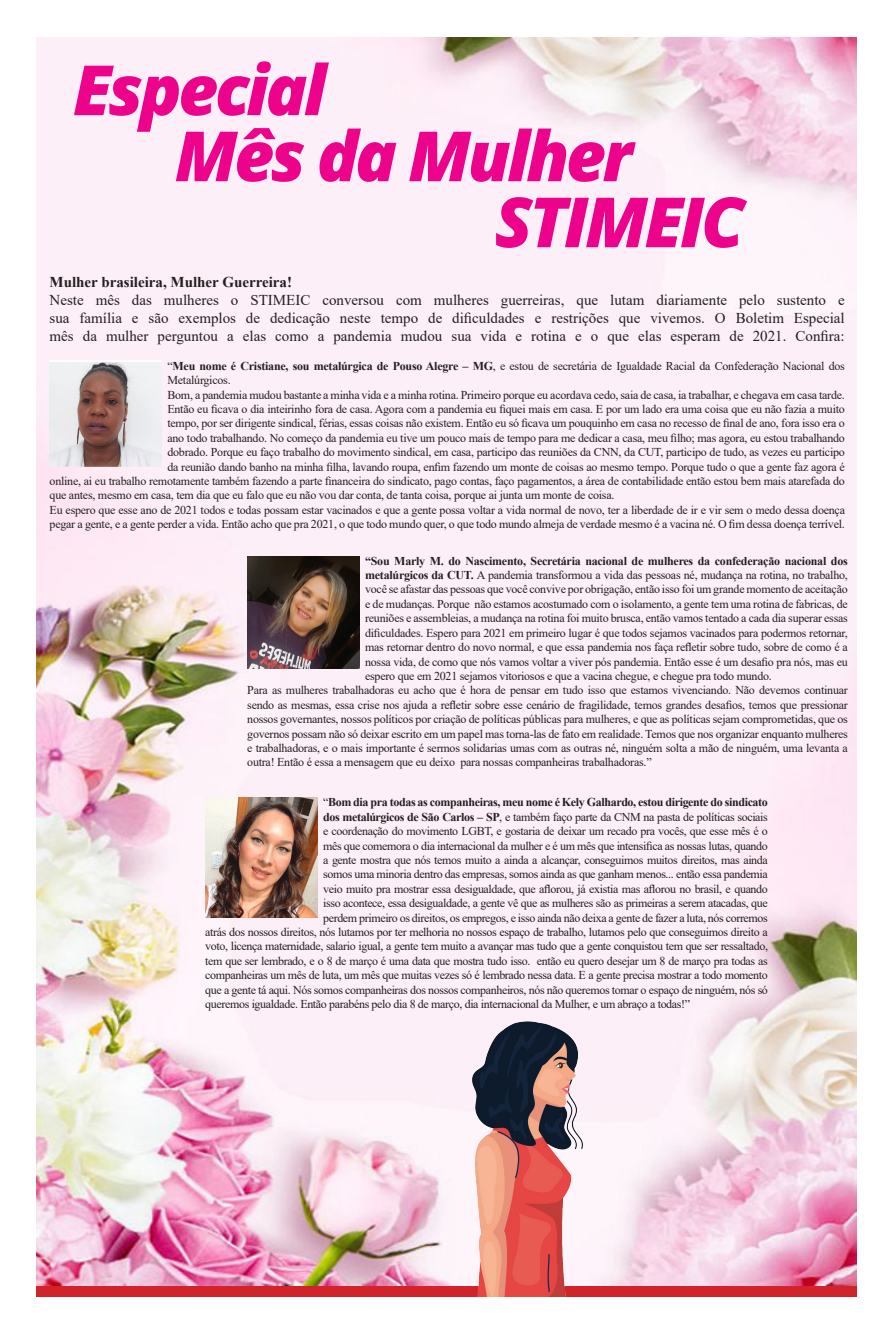
<style>
.page{position:relative;width:893px;height:1333px;background:#fff}
.page>*{position:absolute;margin:0;border:0;box-sizing:border-box;transform-origin:0 0}
.t1{font:italic 800 69.2px/66px "Open Sans";letter-spacing:-.05em;color:#ed028c}
.t2{font:15px/18px "Times New Roman";color:#231f20;text-align:justify}
.t3{font:700 15px "Times New Roman";color:#231f20}
.t4{font:12px/14.4px "Times New Roman";letter-spacing:-.02em;color:#231f20}
.t5{font:700 12px "Times New Roman";letter-spacing:-.03em;color:#231f20}
.s1{font-weight:700}
.s2{font-weight:400}
</style>
<div class="page">
<div style="left:36px;top:1285px;width:821px;height:11px;background:#d1232a"></div>
<img style="left:36px;top:37px;width:821px;height:1247px">
<img style="left:50px;top:361px;width:112px;height:106px">
<img style="left:247px;top:556px;width:112px;height:112px">
<img style="left:205px;top:798px;width:112px;height:119px">
<img style="left:386px;top:1014px;width:283px;height:282px">
<p class="t1" style="left:175px;top:54px;width:460px;text-indent:-102px">Especial<br>Mês da Mulher</p>
<p class="t1" style="left:495px;top:186px;width:252px">STIMEIC</p>
<p class="t3" style="left:50px;top:271px;width:244px">Mulher brasileira, Mulher Guerreira!</p>
<p class="t2" style="left:50px;top:290px;width:797px">Neste mês das mulheres o STIMEIC conversou com mulheres guerreiras, que lutam diariamente pelo sustento e sua família e são exemplos de dedicação neste tempo de dificuldades e restrições que vivemos. O Boletim Especial mês da mulher perguntou a elas como a pandemia mudou sua vida e rotina e o que elas esperam de 2021. Confira:</p>
<p class="t4" style="left:167px;top:358px;width:679px">“<span class="s1">Meu nome é Cristiane, sou metalúrgica de Pouso Alegre – MG</span>, e estou de secretária de Igualdade Racial da Confederação Nacional dos<br>Metalúrgicos.</p>
<p class="t4" style="left:167px;top:387px;width:679px">Bom, a pandemia mudou bastante a minha vida e a minha rotina. Primeiro porque eu acordava cedo, saia de casa, ia trabalhar, e chegava em casa tarde.</p>
<p class="t4" style="left:167px;top:401px;width:679px">Então eu ficava o dia inteirinho fora de casa. Agora com a pandemia eu fiquei mais em casa. E por um lado era uma coisa que eu não fazia a muito</p>
<p class="t4" style="left:167px;top:415px;width:679px">tempo, por ser dirigente sindical, férias, essas coisas não existem. Então eu só ficava um pouquinho em casa no recesso de final de ano, fora isso era o</p>
<p class="t4" style="left:167px;top:430px;width:679px">ano todo trabalhando. No começo da pandemia eu tive um pouco mais de tempo para me dedicar a casa, meu filho; mas agora, eu estou trabalhando</p>
<p class="t4" style="left:167px;top:444px;width:679px">dobrado. Porque eu faço trabalho do movimento sindical, em casa, participo das reuniões da CNN, da CUT, participo de tudo, as vezes eu participo</p>
<p class="t4" style="left:167px;top:459px;width:679px">da reunião dando banho na minha filha, lavando roupa, enfim fazendo um monte de coisas ao mesmo tempo. Porque tudo o que a gente faz agora é</p>
<p class="t4" style="left:50px;top:473px;width:797px">online, ai eu trabalho remotamente também fazendo a parte financeira do sindicato, pago contas, faço pagamentos, a área de contabilidade então estou bem mais atarefada do</p>
<p class="t4" style="left:50px;top:487px;width:566px">que antes, mesmo em casa, tem dia que eu falo que eu não vou dar conta, de tanta coisa, porque ai junta um monte de coisa.</p>
<p class="t4" style="left:50px;top:502px;width:797px">Eu espero que esse ano de 2021 todos e todas possam estar vacinados e que a gente possa voltar a vida normal de novo, ter a liberdade de ir e vir sem o medo dessa doença pegar a gente, e a gente perder a vida. Então acho que pra 2021, o que todo mundo quer, o que todo mundo almeja de verdade mesmo é a vacina né. O fim dessa doença terrível.</p>
<p class="t4" style="left:365px;top:553px;width:484px;text-align:justify"><span class="s1">“Sou Marly M. do Nascimento, Secretária nacional de mulheres da confederação nacional dos metalúrgicos da CUT.</span> A pandemia transformou a vida das pessoas né, mudança na rotina, no trabalho, você se afastar das pessoas que você convive por obrigação, então isso foi um grande momento de aceitação e de mudanças. Porque não estamos acostumado com o isolamento, a gente tem uma rotina de fabricas, de reuniões e assembleias, a mudança na rotina foi muito brusca, então vamos tentado a cada dia superar essas dificuldades. Espero para 2021 em primeiro lugar é que todos sejamos vacinados para podermos retornar, mas retornar dentro do novo normal, e que essa pandemia nos faça refletir sobre tudo, sobre de como é a nossa vida, de como que nós vamos voltar a viver pós pandemia. Então esse é um desafio pra nós, mas eu espero que em 2021 sejamos vitoriosos e que a vacina chegue, e chegue pra todo mundo.</p>
<p class="t4" style="left:247px;top:682px;width:602px;text-align:justify">Para as mulheres trabalhadoras eu acho que é hora de pensar em tudo isso que estamos vivenciando. Não devemos continuar sendo as mesmas, essa crise nos ajuda a refletir sobre esse cenário de fragilidade, temos grandes desafios, temos que pressionar nossos governantes, nossos políticos por criação de políticas públicas para mulheres, e que as políticas sejam comprometidas, que os governos possam não só deixar escrito em um papel mas torna-las de fato em realidade. Temos que nos organizar enquanto mulheres e trabalhadoras, e o mais importante é sermos solidarias umas com as outras né, ninguém solta a mão de ninguém, uma levanta a outra! Então é essa a mensagem que eu deixo para nossas companheiras trabalhadoras.”</p>
<p class="t5" style="left:323px;top:793px;width:446px"><span class="s2">“</span>Bom dia pra todas as companheiras, meu nome é Kely Galhardo, estou dirigente do sindicato</p>
<p class="t4" style="left:323px;top:809px;width:446px"><span class="s1">dos metalúrgicos de São Carlos – SP</span>, e também faço parte da CNM na pasta de políticas sociais</p>
<p class="t4" style="left:323px;top:823px;width:446px">e coordenação do movimento LGBT, e gostaria de deixar um recado pra vocês, que esse mês é o</p>
<p class="t4" style="left:323px;top:837px;width:446px">mês que comemora o dia internacional da mulher e é um mês que intensifica as nossas lutas, quando</p>
<p class="t4" style="left:323px;top:852px;width:446px">a gente mostra que nós temos muito a ainda a alcançar, conseguimos muitos direitos, mas ainda</p>
<p class="t4" style="left:323px;top:866px;width:446px">somos uma minoria dentro das empresas, somos ainda as que ganham menos... então essa pandemia</p>
<p class="t4" style="left:323px;top:881px;width:446px">veio muito pra mostrar essa desigualdade, que aflorou, já existia mas aflorou no brasil, e quando</p>
<p class="t4" style="left:323px;top:895px;width:446px">isso acontece, essa desigualdade, a gente vê que as mulheres são as primeiras a serem atacadas, que</p>
<p class="t4" style="left:323px;top:909px;width:446px">perdem primeiro os direitos, os empregos, e isso ainda não deixa a gente de fazer a luta, nós corremos</p>
<p class="t4" style="left:205px;top:924px;width:564px">atrás dos nossos direitos, nós lutamos por ter melhoria no nossos espaço de trabalho, lutamos pelo que conseguimos direito a</p>
<p class="t4" style="left:205px;top:938px;width:564px">voto, licença maternidade, salario igual, a gente tem muito a avançar mas tudo que a gente conquistou tem que ser ressaltado,</p>
<p class="t4" style="left:205px;top:953px;width:564px">tem que ser lembrado, e o 8 de março é uma data que mostra tudo isso. então eu quero desejar um 8 de março pra todas as</p>
<p class="t4" style="left:205px;top:967px;width:564px">companheiras um mês de luta, um mês que muitas vezes só é lembrado nessa data. E a gente precisa mostrar a todo momento</p>
<p class="t4" style="left:205px;top:981px;width:564px">que a gente tá aqui. Nós somos companheiras dos nossos companheiros, nós não queremos tomar o espaço de ninguém, nós só</p>
<p class="t4" style="left:205px;top:996px;width:486px">queremos igualdade. Então parabéns pelo dia 8 de março, dia internacional da Mulher, e um abraço a todas!”</p>
</div>
